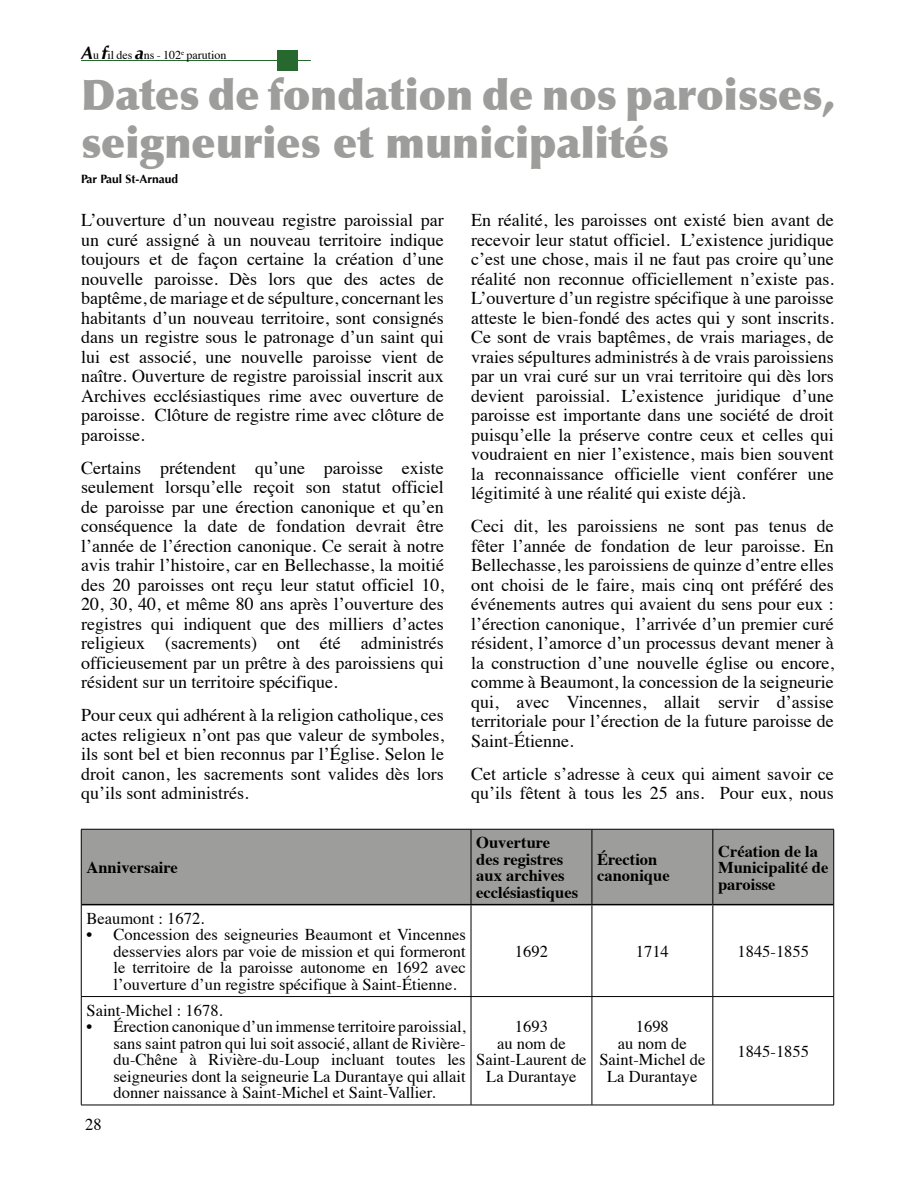
<style>
.page{position:relative;width:915px;height:1191px;background:#fff}
.page>*{position:absolute;margin:0;border:0;box-sizing:border-box;transform-origin:0 0}
.t1{font:900 42px/48px "Optima";color:#9d9d9c}
.t2{font:18px/19.5px "Times";color:#000;text-align:justify}
.t3{font:16.5px/16.5px "Times";color:#000;text-align:justify}
.t4{font:700 16.5px/16.5px "Times";color:#000}
.t5{font:12px "Times";color:#000}
.t6{font:700 12px "Optima";color:#000}
.s1{font-family:"Optima";font-weight:700;font-style:italic;font-size:18px}
</style>
<div class="page">
<hr style="left:81px;top:60px;width:230px;height:1px;background:#27682e">
<div style="left:277px;top:50px;width:20px;height:21px;background:#27682e"></div>
<div style="left:82px;top:830px;width:751px;height:74px;background:#9d9d9c"></div>
<svg style="left:82px;top:905px;width:751px;height:199px"></svg>
<hr style="left:81px;top:829px;width:390px;height:1px;background:#000">
<hr style="left:81px;top:829px;width:1px;height:75px;background:#000">
<hr style="left:471px;top:829px;width:120px;height:1px;background:#000">
<hr style="left:470px;top:829px;width:1px;height:75px;background:#000">
<hr style="left:591px;top:829px;width:121px;height:1px;background:#000">
<hr style="left:591px;top:829px;width:1px;height:75px;background:#000">
<hr style="left:712px;top:829px;width:121px;height:1px;background:#000">
<hr style="left:712px;top:829px;width:1px;height:75px;background:#000">
<hr style="left:833px;top:829px;width:1px;height:75px;background:#000">
<hr style="left:81px;top:904px;width:1px;height:92px;background:#000">
<hr style="left:470px;top:905px;width:1px;height:91px;background:#000">
<hr style="left:591px;top:905px;width:1px;height:91px;background:#000">
<hr style="left:712px;top:905px;width:1px;height:91px;background:#000">
<hr style="left:833px;top:904px;width:1px;height:92px;background:#000">
<hr style="left:81px;top:996px;width:390px;height:1px;background:#000">
<hr style="left:81px;top:996px;width:1px;height:108px;background:#000">
<hr style="left:471px;top:996px;width:120px;height:1px;background:#000">
<hr style="left:470px;top:996px;width:1px;height:108px;background:#000">
<hr style="left:591px;top:996px;width:121px;height:1px;background:#000">
<hr style="left:591px;top:996px;width:1px;height:108px;background:#000">
<hr style="left:712px;top:996px;width:121px;height:1px;background:#000">
<hr style="left:712px;top:996px;width:1px;height:108px;background:#000">
<hr style="left:833px;top:996px;width:1px;height:108px;background:#000">
<hr style="left:81px;top:1104px;width:390px;height:1px;background:#000">
<hr style="left:471px;top:1104px;width:120px;height:1px;background:#000">
<hr style="left:591px;top:1104px;width:121px;height:1px;background:#000">
<hr style="left:712px;top:1104px;width:121px;height:1px;background:#000">
<hr style="left:81px;top:904px;width:390px;height:1px;background:#000">
<hr style="left:471px;top:904px;width:120px;height:1px;background:#000">
<hr style="left:591px;top:904px;width:121px;height:1px;background:#000">
<hr style="left:712px;top:904px;width:121px;height:1px;background:#000">
<p class="t5" style="left:81px;top:44px;width:147px"><span class="s1">A</span>u <span class="s1">f</span>il des <span class="s1">a</span>ns - 102<sup>e</sup> parution</p>
<h1 class="t1" style="left:81px;top:71px;width:755px">Dates de fondation de nos paroisses, seigneuries et municipalités</h1>
<p class="t6" style="left:81px;top:172px;width:99px">Par Paul St-Arnaud</p>
<p class="t2" style="left:471px;top:209px;width:364px">En réalité, les paroisses ont existé bien avant de recevoir leur statut officiel. L’existence juridique c’est une chose, mais il ne faut pas croire qu’une réalité non reconnue officiellement n’existe pas.<br>L’ouverture d’un registre spécifique à une paroisse atteste le bien-fondé des actes qui y sont inscrits.<br>Ce sont de vrais baptêmes, de vrais mariages, de vraies sépultures administrés à de vrais paroissiens par un vrai curé sur un vrai territoire qui dès lors devient paroissial. L’existence juridique d’une paroisse est importante dans une société de droit puisqu’elle la préserve contre ceux et celles qui voudraient en nier l’existence, mais bien souvent la reconnaissance officielle vient conférer une légitimité à une réalité qui existe déjà.</p>
<p class="t2" style="left:471px;top:515px;width:364px">Ceci dit, les paroissiens ne sont pas tenus de fêter l’année de fondation de leur paroisse. En Bellechasse, les paroissiens de quinze d’entre elles ont choisi de le faire, mais cinq ont préféré des événements autres qui avaient du sens pour eux : l’érection canonique, l’arrivée d’un premier curé résident, l’amorce d’un processus devant mener à la construction d’une nouvelle église ou encore, comme à Beaumont, la concession de la seigneurie qui, avec Vincennes, allait servir d’assise territoriale pour l’érection de la future paroisse de Saint-Étienne.</p>
<p class="t2" style="left:471px;top:762px;width:364px">Cet article s’adresse à ceux qui aiment savoir ce qu’ils fêtent à tous les 25 ans. Pour eux, nous</p>
<p class="t2" style="left:81px;top:209px;width:364px">L’ouverture d’un nouveau registre paroissial par un curé assigné à un nouveau territoire indique toujours et de façon certaine la création d’une nouvelle paroisse. Dès lors que des actes de baptême, de mariage et de sépulture, concernant les habitants d’un nouveau territoire, sont consignés dans un registre sous le patronage d’un saint qui lui est associé, une nouvelle paroisse vient de naître. Ouverture de registre paroissial inscrit aux Archives ecclésiastiques rime avec ouverture de paroisse. Clôture de registre rime avec clôture de paroisse.</p>
<p class="t2" style="left:81px;top:456px;width:364px">Certains prétendent qu’une paroisse existe seulement lorsqu’elle reçoit son statut officiel de paroisse par une érection canonique et qu’en conséquence la date de fondation devrait être l’année de l’érection canonique. Ce serait à notre avis trahir l’histoire, car en Bellechasse, la moitié des 20 paroisses ont reçu leur statut officiel 10, 20, 30, 40, et même 80 ans après l’ouverture des registres qui indiquent que des milliers d’actes religieux (sacrements) ont été administrés officieusement par un prêtre à des paroissiens qui résident sur un territoire spécifique.</p>
<p class="t2" style="left:81px;top:704px;width:364px">Pour ceux qui adhérent à la religion catholique, ces actes religieux n’ont pas que valeur de symboles, ils sont bel et bien reconnus par l’Église. Selon le droit canon, les sacrements sont valides dès lors qu’ils sont administrés.</p>
<p class="t4" style="left:86px;top:857px;width:93px">Anniversaire</p>
<p class="t3" style="left:86px;top:908px;width:119px">Beaumont : 1672.</p>
<p class="t3" style="left:113px;top:925px;width:353px;text-indent:-27px">• Concession des seigneuries Beaumont et Vincennes desservies alors par voie de mission et qui formeront le territoire de la paroisse autonome en 1692 avec l’ouverture d’un registre spécifique à Saint-Étienne.</p>
<p class="t4" style="left:476px;top:832px;width:103px">Ouverture<br>des registres aux archives ecclésiastiques</p>
<p class="t4" style="left:597px;top:849px;width:74px">Érection canonique</p>
<p class="t4" style="left:717px;top:841px;width:112px">Création de la<br>Municipalité de paroisse</p>
<p class="t3" style="left:514px;top:941px;width:34px">1692</p>
<p class="t3" style="left:635px;top:941px;width:34px">1714</p>
<p class="t3" style="left:737px;top:941px;width:73px">1845-1855</p>
<p class="t3" style="left:86px;top:1000px;width:138px">Saint-Michel : 1678.</p>
<p class="t3" style="left:113px;top:1017px;width:353px;text-indent:-27px">• Érection canonique d’un immense territoire paroissial, sans saint patron qui lui soit associé, allant de Rivière&shy;du-Chêne à Rivière-du-Loup incluant toutes les seigneuries dont la seigneurie La Durantaye qui allait donner naissance à Saint-Michel et Saint-Vallier.</p>
<p class="t3" style="left:476px;top:1017px;width:112px;text-align:center">1693<br>au nom de<br>Saint-Laurent de<br>La Durantaye</p>
<p class="t3" style="left:599px;top:1017px;width:107px;text-align:center">1698<br>au nom de<br>Saint-Michel de<br>La Durantaye</p>
<p class="t3" style="left:85px;top:1115px;width:18px">28</p>
<p class="t3" style="left:737px;top:1041px;width:73px">1845-1855</p>
</div>
